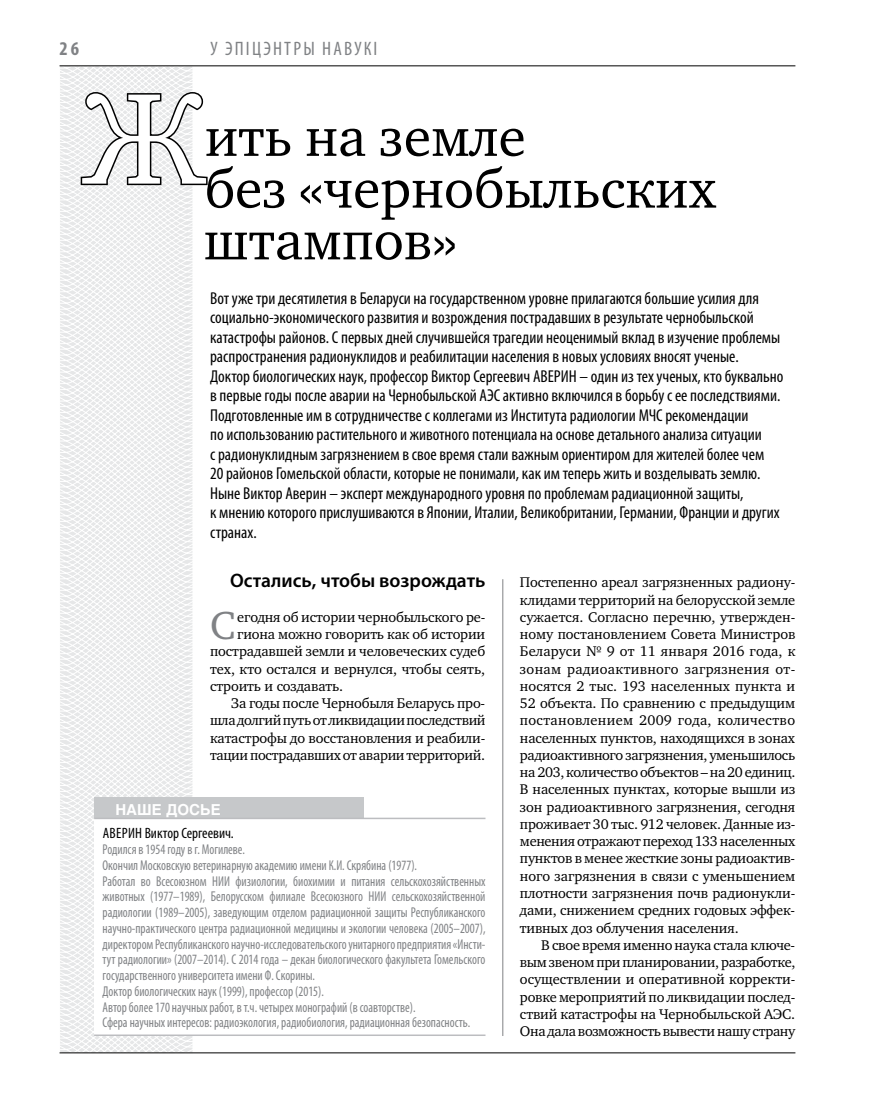
<style>
.page{position:relative;width:872px;height:1106px;background:#fff}
.page>*{position:absolute;margin:0;border:0;box-sizing:border-box;transform-origin:0 0}
.t1{font:132.6px "Charter C";color:#fff}
.t2{font:55.5px/51.8px "Charter C";color:#000}
.t3{font:40.05px "Charter C";color:#808285}
.t4{font:600 19.5px "Myriad Pro";color:#000}
.t5{font:condensed 19.5px "Myriad Pro";letter-spacing:.11em;color:#808285}
.t6{font:700 condensed 19.5px "Myriad Pro";color:#808285}
.t7{font:condensed 17.25px/19.5px "Myriad Pro";color:#000}
.t8{font:condensed 15px "Myriad Pro";color:#000}
.t9{font:700 15px "Helios";color:#fff}
.t10{font:14.4px/17.2px "Charter C";letter-spacing:-.01em;color:#000;text-align:justify}
.t11{font:condensed 14.25px/15.8px "Myriad Pro";color:#808285;scale:.9 1}
</style>
<div class="page">
<svg style="left:59px;top:65px;width:192px;height:989px"></svg>
<hr style="left:60px;top:1052px;width:735px;height:1px;background:#000">
<hr style="left:60px;top:65px;width:735px;height:1px;background:#000">
<hr style="left:502px;top:579px;width:1px;height:457px;background:#808285">
<svg style="left:79px;top:90px;width:130px;height:97px"></svg>
<div style="left:94px;top:797px;width:270px;height:23px;background:#c6c8ca"></div>
<div style="left:94px;top:818px;width:391px;height:218px;background:#fff"></div>
<hr style="left:94px;top:1034px;width:391px;height:2px;background:#bcbdc0">
<hr style="left:94px;top:817px;width:391px;height:2px;background:#bcbdc0">
<h3 class="t6" style="left:60px;top:37px;width:21px">26</h3>
<h3 class="t5" style="left:210px;top:37px;width:169px">У эпіцэнтры навукі</h3>
<h1 class="t1" style="left:83px;top:65px;width:123px">Ж</h1>
<h2 class="t2" style="left:204px;top:112px;width:514px">ить на земле<br>без «чернобыльских штампов»</h2>
<p class="t7" style="left:210px;top:288px;width:575px">Вот уже три десятилетия в Беларуси на государственном уровне прилагаются большие усилия для социально-экономического развития и возрождения пострадавших в результате чернобыльской катастрофы районов. С первых дней случившейся трагедии неоценимый вклад в изучение проблемы распространения радионуклидов и реабилитации населения в новых условиях вносят ученые.<br>Доктор биологических наук, профессор Виктор Сергеевич АВЕРИН – один из тех ученых, кто буквально в первые годы после аварии на Чернобыльской АЭС активно включился в борьбу с ее последствиями.<br>Подготовленные им в сотрудничестве с коллегами из Института радиологии МЧС рекомендации<br>по использованию растительного и животного потенциала на основе детального анализа ситуации<br>с радионуклидным загрязнением в свое время стали важным ориентиром для жителей более чем<br>20 районов Гомельской области, которые не понимали, как им теперь жить и возделывать землю.<br>Ныне Виктор Аверин – эксперт международного уровня по проблемам радиационной защиты,<br>к мнению которого прислушиваются в Японии, Италии, Великобритании, Германии, Франции и других странах.</p>
<h3 class="t4" style="left:230px;top:568px;width:257px">Остались, чтобы возрождать</h3>
<h3 class="t3" style="left:210px;top:603px;width:27px">С</h3>
<p class="t10" style="left:237px;top:608px;width:249px">егодня об истории чернобыльского ре-</p>
<p class="t10" style="left:237px;top:625px;width:249px">гиона можно говорить как об истории</p>
<p class="t10" style="left:210px;top:643px;width:277px">пострадавшей земли и человеческих судеб</p>
<p class="t10" style="left:210px;top:660px;width:277px">тех, кто остался и вернулся, чтобы сеять,</p>
<p class="t10" style="left:210px;top:677px;width:135px">строить и создавать.</p>
<p class="t10" style="left:231px;top:694px;width:255px">За годы после Чернобыля Беларусь про-</p>
<p class="t10" style="left:210px;top:712px;width:277px">шла долгий путь от ликвидации последствий</p>
<p class="t10" style="left:210px;top:729px;width:277px">катастрофы до восстановления и реабили-</p>
<p class="t10" style="left:210px;top:746px;width:277px">тации пострадавших от аварии территорий.</p>
<p class="t9" style="left:115px;top:801px;width:107px">Наше досье</p>
<p class="t8" style="left:103px;top:824px;width:133px">Аверин Виктор Сергеевич.</p>
<p class="t11" style="left:103px;top:841px;width:427px">Родился в 1954 году в г. Могилеве.<br>Окончил Московскую ветеринарную академию имени К.И. Скрябина (1977).<br>Работал во Всесоюзном НИИ физиологии, биохимии и питания сельскохозяйственных животных (1977–1989), Белорусском филиале Всесоюзного НИИ сельскохозяйственной радиологии (1989–2005), заведующим отделом радиационной защиты Республиканского научно-практического центра радиационной медицины и экологии человека (2005–2007), директором Республиканского научно-исследовательского унитарного предприятия «Инсти&shy;тут радиологии» (2007–2014). С 2014 года – декан биологического факультета Гомельского государственного университета имени Ф. Скорины.<br>Доктор биологических наук (1999), профессор (2015).<br>Автор более 170 научных работ, в т.ч. четырех монографий (в соавторстве).<br>Сфера научных интересов: радиоэкология, радиобиология, радиационная безопасность.</p>
<p class="t10" style="left:520px;top:574px;width:277px">Постепенно ареал загрязненных радиону&shy;клидами территорий на белорусской земле сужается. Согласно перечню, утвержден&shy;ному постановлением Совета Министров Беларуси № 9 от 11 января 2016 года, к зонам радиоактивного загрязнения от&shy;носятся 2 тыс. 193 населенных пункта и 52 объекта. По сравнению с предыдущим постановлением 2009 года, количество населенных пунктов, находящихся в зонах радиоактивного загрязнения, уменьшилось на 203, количество объектов – на 20 единиц.<br>В населенных пунктах, которые вышли из зон радиоактивного загрязнения, сегодня проживает 30 тыс. 912 человек. Данные из&shy;менения отражают переход 133 населенных пунктов в менее жесткие зоны радиоактив&shy;ного загрязнения в связи с уменьшением плотности загрязнения почв радионукли&shy;дами, снижением средних годовых эффек&shy;тивных доз облучения населения.</p>
<p class="t10" style="left:520px;top:936px;width:277px;text-indent:21px">В свое время именно наука стала ключе&shy;вым звеном при планировании, разработке, осуществлении и оперативной корректи&shy;ровке мероприятий по ликвидации послед&shy;ствий катастрофы на Чернобыльской АЭС.<br>Она дала возможность вывести нашу страну</p>
</div>
